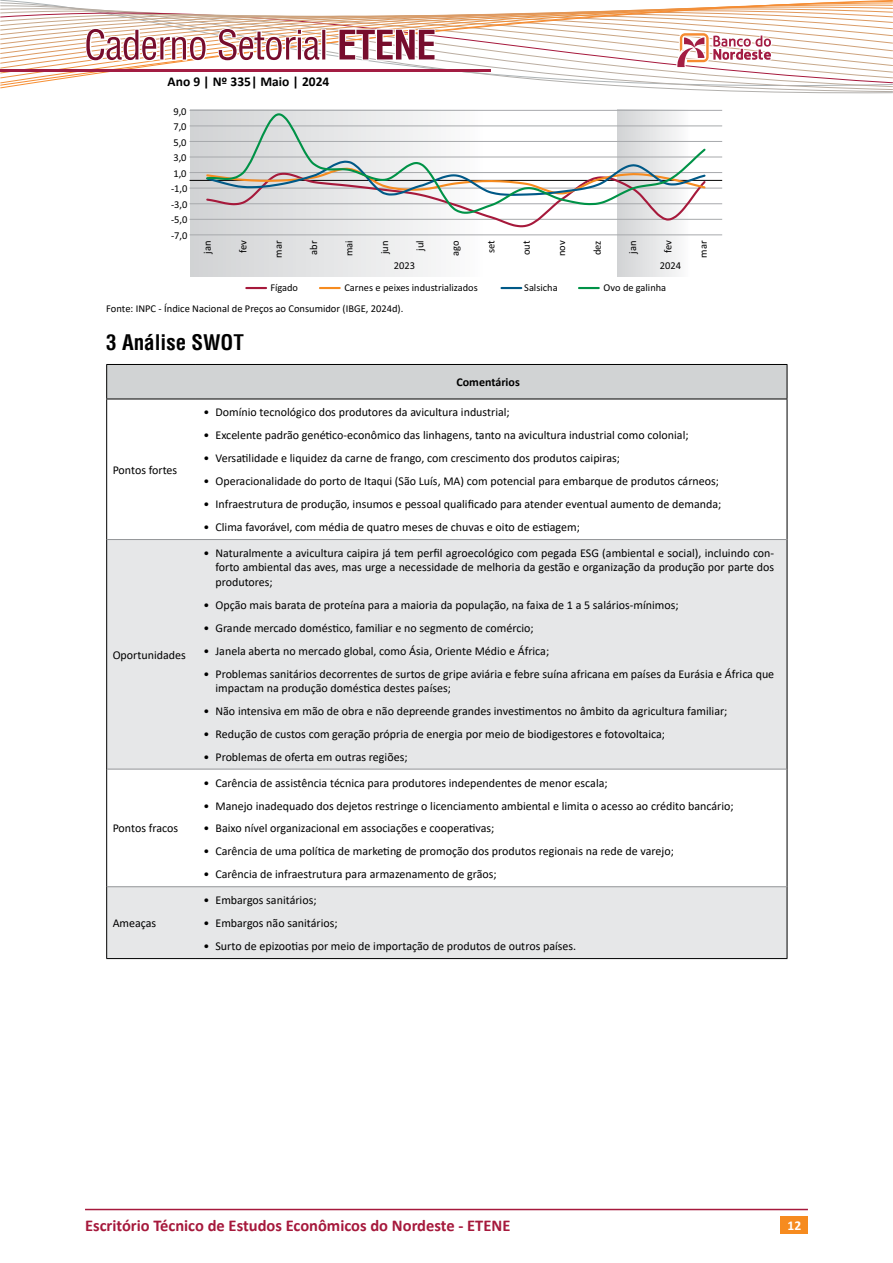
<style>
.page{position:relative;width:893px;height:1263px;background:#fff}
.page>*{position:absolute;margin:0;border:0;box-sizing:border-box;transform-origin:0 0}
.t1{font:700 condensed 21px "Helvetica";color:#000}
.t2{font:700 16.5px "Calibri";color:#a6193c}
.t3{font:700 13.5px "Calibri";color:#000}
.t4{font:700 13.5px "Calibri";color:#fff}
.t5{font:12px/14.4px "Calibri";color:#000;text-align:justify}
.t6{font:700 12px "Calibri";color:#000}
.t7{font:10.65px "Calibri";color:#000}
.t8{font:10.5px/15.6px "Calibri";color:#000;text-align:justify}
.t9{font:10.35px "Calibri";color:#000}
</style>
<div class="page">
<div style="left:781px;top:1216px;width:27px;height:17px;background:#f68b1f"></div>
<hr style="left:85px;top:1209px;width:723px;height:1px;background:#a6193c">
<svg style="left:0;top:0;width:893px;height:290px"></svg>
<svg style="left:205px;top:112px;width:502px;height:103px"></svg>
<hr style="left:501px;top:287px;width:20px;height:2px;background:#005987">
<hr style="left:320px;top:287px;width:20px;height:2px;background:#f68b1f">
<hr style="left:246px;top:287px;width:20px;height:2px;background:#a6193b">
<hr style="left:579px;top:287px;width:20px;height:2px;background:#009247">
<div style="left:107px;top:365px;width:680px;height:34px;background:#d1d3d4"></div>
<svg style="left:107px;top:540px;width:680px;height:418px;fill:#e6e7e8"></svg>
<hr style="left:106px;top:399px;width:1px;height:140px;background:#000">
<hr style="left:787px;top:399px;width:1px;height:140px;background:#000">
<hr style="left:106px;top:539px;width:1px;height:230px;background:#000">
<hr style="left:787px;top:539px;width:1px;height:230px;background:#000">
<hr style="left:106px;top:769px;width:1px;height:118px;background:#000">
<hr style="left:787px;top:769px;width:1px;height:118px;background:#000">
<hr style="left:106px;top:887px;width:1px;height:71px;background:#000">
<hr style="left:787px;top:887px;width:1px;height:71px;background:#000">
<hr style="left:106px;top:958px;width:90px;height:1px;background:#000">
<hr style="left:196px;top:958px;width:591px;height:1px;background:#000">
<hr style="left:106px;top:364px;width:90px;height:1px;background:#000">
<hr style="left:106px;top:365px;width:1px;height:34px;background:#000">
<hr style="left:196px;top:364px;width:591px;height:1px;background:#000">
<hr style="left:787px;top:365px;width:1px;height:34px;background:#000">
<hr style="left:106px;top:399px;width:90px;height:1px;background:#000">
<hr style="left:196px;top:399px;width:591px;height:1px;background:#000">
<hr style="left:107px;top:539px;width:89px;height:1px;background:#939598">
<hr style="left:196px;top:539px;width:591px;height:1px;background:#939598">
<hr style="left:107px;top:769px;width:89px;height:1px;background:#939598">
<hr style="left:196px;top:769px;width:591px;height:1px;background:#939598">
<hr style="left:107px;top:886px;width:89px;height:1px;background:#939598">
<hr style="left:196px;top:886px;width:591px;height:1px;background:#939598">
<p class="t3" style="left:168px;top:72px;width:163px">Ano 9 | Nº 335| Maio | 2024</p>
<p class="t8" style="left:171px;top:104px;width:18px">9,0<br>7,0<br>5,0<br>3,0<br>1,0 -1,0 -3,0 -5,0 -7,0</p>
<p class="t7" style="left:203px;top:253px;width:15px;rotate:-90deg">jan</p>
<p class="t7" style="left:238px;top:253px;width:14px;rotate:-90deg">fev</p>
<p class="t7" style="left:274px;top:258px;width:19px;rotate:-90deg">mar</p>
<p class="t7" style="left:309px;top:255px;width:16px;rotate:-90deg">abr</p>
<p class="t7" style="left:345px;top:256px;width:17px;rotate:-90deg">mai</p>
<p class="t7" style="left:380px;top:254px;width:15px;rotate:-90deg">jun</p>
<p class="t7" style="left:416px;top:251px;width:12px;rotate:-90deg">jul</p>
<p class="t7" style="left:451px;top:256px;width:17px;rotate:-90deg">ago</p>
<p class="t7" style="left:486px;top:253px;width:14px;rotate:-90deg">set</p>
<p class="t7" style="left:522px;top:255px;width:16px;rotate:-90deg">out</p>
<p class="t7" style="left:557px;top:256px;width:17px;rotate:-90deg">nov</p>
<p class="t7" style="left:593px;top:255px;width:16px;rotate:-90deg">dez</p>
<p class="t7" style="left:628px;top:254px;width:15px;rotate:-90deg">jan</p>
<p class="t7" style="left:664px;top:253px;width:14px;rotate:-90deg">fev</p>
<p class="t7" style="left:699px;top:258px;width:19px;rotate:-90deg">mar</p>
<p class="t9" style="left:270px;top:284px;width:29px">Fígado</p>
<p class="t9" style="left:344px;top:284px;width:135px">Carnes e peixes industrializados</p>
<p class="t9" style="left:524px;top:284px;width:35px">Salsicha</p>
<p class="t9" style="left:604px;top:284px;width:64px">Ovo de galinha</p>
<p class="t8" style="left:106px;top:300px;width:299px">Fonte: INPC - Índice Nacional de Preços ao Consumidor (IBGE, 2024d).</p>
<h1 class="t1" style="left:106px;top:329px;width:139px">3 Análise SWOT</h1>
<p class="t6" style="left:456px;top:374px;width:65px">Comentários</p>
<p class="t8" style="left:394px;top:258px;width:23px">2023</p>
<p class="t8" style="left:660px;top:258px;width:23px">2024</p>
<p class="t5" style="left:113px;top:462px;width:66px">Pontos fortes</p>
<p class="t5" style="left:113px;top:647px;width:75px">Oportunidades</p>
<p class="t5" style="left:113px;top:821px;width:67px">Pontos fracos</p>
<p class="t5" style="left:113px;top:916px;width:45px">Ameaças</p>
<p class="t5" style="left:203px;top:405px;width:308px">• Domínio tecnológico dos produtores da avicultura industrial;</p>
<p class="t5" style="left:203px;top:428px;width:487px">• Excelente padrão genético-econômico das linhagens, tanto na avicultura industrial como colonial;</p>
<p class="t5" style="left:203px;top:451px;width:418px">• Versatilidade e liquidez da carne de frango, com crescimento dos produtos caipiras;</p>
<p class="t5" style="left:203px;top:474px;width:517px">• Operacionalidade do porto de Itaqui (São Luís, MA) com potencial para embarque de produtos cárneos;</p>
<p class="t5" style="left:203px;top:497px;width:519px">• Infraestrutura de produção, insumos e pessoal qualificado para atender eventual aumento de demanda;</p>
<p class="t5" style="left:203px;top:519px;width:378px">• Clima favorável, com média de quatro meses de chuvas e oito de estiagem;</p>
<p class="t5" style="left:215px;top:546px;width:560px;text-indent:-12px">• Naturalmente a avicultura caipira já tem perfil agroecológico com pegada ESG (ambiental e social), incluindo con&shy;forto ambiental das aves, mas urge a necessidade de melhoria da gestão e organização da produção por parte dos produtores;</p>
<p class="t5" style="left:203px;top:597px;width:477px">• Opção mais barata de proteína para a maioria da população, na faixa de 1 a 5 salários-mínimos;</p>
<p class="t5" style="left:203px;top:620px;width:332px">• Grande mercado doméstico, familiar e no segmento de comércio;</p>
<p class="t5" style="left:203px;top:643px;width:347px">• Janela aberta no mercado global, como Ásia, Oriente Médio e África;</p>
<p class="t5" style="left:215px;top:666px;width:560px;text-indent:-12px">• Problemas sanitários decorrentes de surtos de gripe aviária e febre suína africana em países da Eurásia e África que impactam na produção doméstica destes países;</p>
<p class="t5" style="left:203px;top:703px;width:525px">• Não intensiva em mão de obra e não depreende grandes investimentos no âmbito da agricultura familiar;</p>
<p class="t5" style="left:203px;top:726px;width:463px">• Redução de custos com geração própria de energia por meio de biodigestores e fotovoltaica;</p>
<p class="t5" style="left:203px;top:749px;width:206px">• Problemas de oferta em outras regiões;</p>
<p class="t5" style="left:203px;top:775px;width:406px">• Carência de assistência técnica para produtores independentes de menor escala;</p>
<p class="t5" style="left:203px;top:798px;width:532px">• Manejo inadequado dos dejetos restringe o licenciamento ambiental e limita o acesso ao crédito bancário;</p>
<p class="t5" style="left:203px;top:821px;width:293px">• Baixo nível organizacional em associações e cooperativas;</p>
<p class="t5" style="left:203px;top:844px;width:472px">• Carência de uma política de marketing de promoção dos produtos regionais na rede de varejo;</p>
<p class="t5" style="left:203px;top:867px;width:295px">• Carência de infraestrutura para armazenamento de grãos;</p>
<p class="t5" style="left:203px;top:893px;width:115px">• Embargos sanitários;</p>
<p class="t5" style="left:203px;top:916px;width:136px">• Embargos não sanitários;</p>
<p class="t5" style="left:203px;top:939px;width:374px">• Surto de epizootias por meio de importação de produtos de outros países.</p>
<h2 class="t2" style="left:85px;top:1213px;width:427px">Escritório Técnico de Estudos Econômicos do Nordeste - ETENE</h2>
<p class="t4" style="left:787px;top:1216px;width:15px">12</p>
</div>
